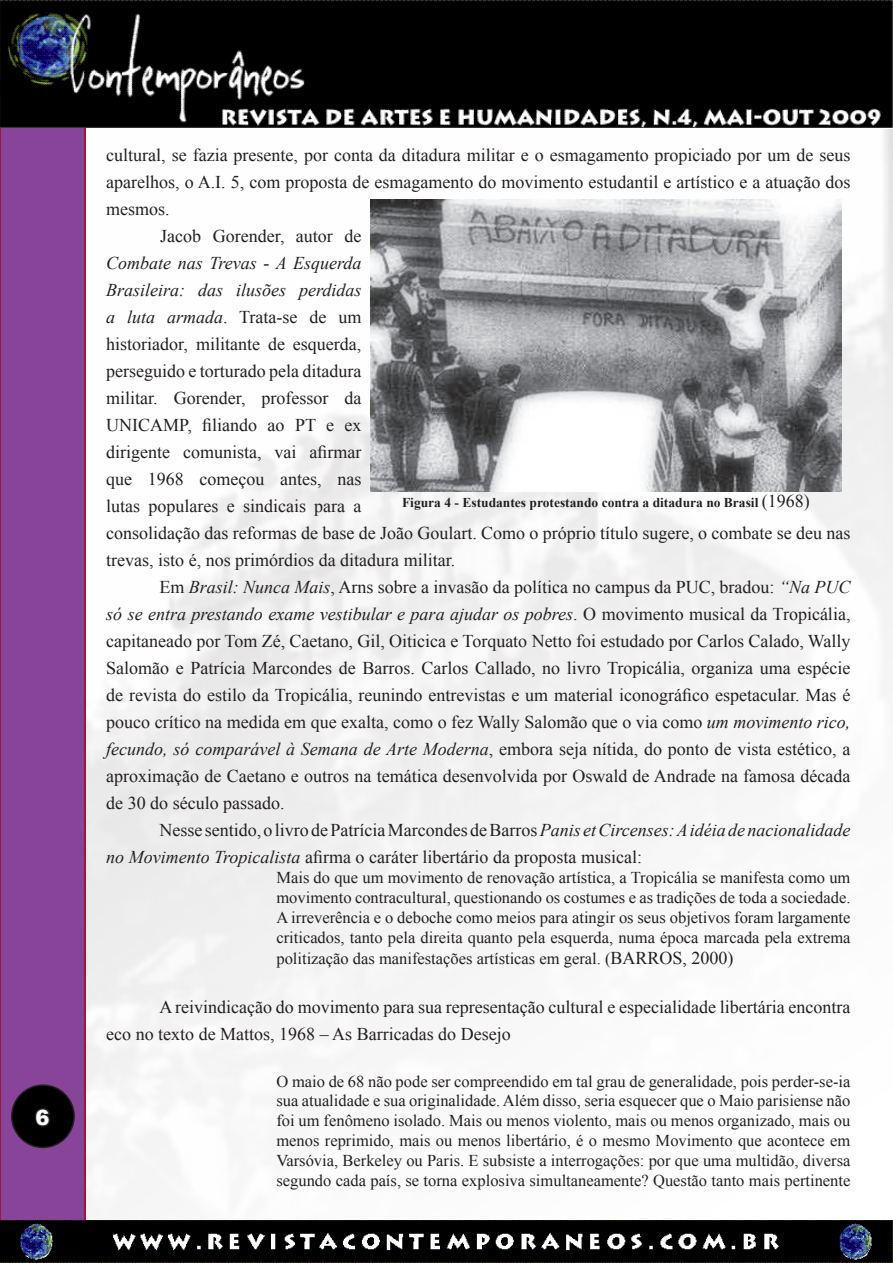
<style>
.page{position:relative;width:893px;height:1263px;background:#fff}
.page>*{position:absolute;margin:0;border:0;box-sizing:border-box;transform-origin:0 0}
.t1{font:900 21px "Arial";color:#fff}
.t2{font:18px/27px "Times New Roman";color:#231f20}
.t3{font:16.5px/19.8px "Times New Roman";color:#231f20;text-align:justify}
.t4{font:700 13.5px "Times New Roman";color:#231f20}
.s1{font-style:italic}
.s2{font-size:18px}
.s3{font-weight:400;font-size:18px}
</style>
<div class="page">
<div style="left:0;top:112px;width:85px;height:1115px;background:#849"></div>
<div style="left:0;top:111px;width:86px;height:1117px;border:2px solid #a20919"></div>
<img style="left:0;top:1220px;width:893px;height:43px">
<div style="left:12px;top:1085px;width:62px;height:62px;background:#000;border-radius:50%"></div>
<div style="left:11px;top:1084px;width:64px;height:64px;border:2px solid #231f20;border-radius:50%"></div>
<svg style="left:35px;top:1108px;width:15px;height:19px"></svg>
<img style="left:0;top:0;width:893px;height:128px">
<img style="left:87px;top:130px;width:805px;height:1073px">
<img style="left:892px;top:129px;width:1px;height:529px">
<img style="left:370px;top:200px;width:471px;height:291px">
<p class="t1" style="left:36px;top:1102px;width:16px">6</p>
<p class="t2" style="left:106px;top:141px;width:746px;text-align:justify">cultural, se fazia presente, por conta da ditadura militar e o esmagamento propiciado por um de seus aparelhos, o A.I. 5, com proposta de esmagamento do movimento estudantil e artístico e a atuação dos mesmos.</p>
<p class="t2" style="left:106px;top:222px;width:746px;text-indent:54px">Jacob Gorender, autor de<br><span class="s1">Combate nas Trevas - A Esquerda<br>Brasileira: das ilusões perdidas<br>a luta armada</span>. Trata-se de um<br>historiador, militante de esquerda,<br>perseguido e torturado pela ditadura<br>militar. Gorender, professor da<br>UNICAMP, filiando ao PT e ex<br>dirigente comunista, vai afirmar<br>que 1968 começou antes, nas<br>lutas populares e sindicais para a<br>consolidação das reformas de base de João Goulart. Como o próprio título sugere, o combate se deu nas trevas, isto é, nos primórdios da ditadura militar.</p>
<p class="t2" style="left:106px;top:573px;width:746px;text-align:justify;text-indent:53px">Em <span class="s1">Brasil: Nunca Mais</span>, Arns sobre a invasão da política no campus da PUC, bradou: <span class="s1">“Na PUC só se entra prestando exame vestibular e para ajudar os pobres</span>. O movimento musical da Tropicália, capitaneado por Tom Zé, Caetano, Gil, Oiticica e Torquato Netto foi estudado por Carlos Calado, Wally Salomão e Patrícia Marcondes de Barros. Carlos Callado, no livro Tropicália, organiza uma espécie de revista do estilo da Tropicália, reunindo entrevistas e um material iconográfico espetacular. Mas é pouco crítico na medida em que exalta, como o fez Wally Salomão que o via como <span class="s1">um movimento rico, fecundo, só comparável à Semana de Arte Moderna</span>, embora seja nítida, do ponto de vista estético, a aproximação de Caetano e outros na temática desenvolvida por Oswald de Andrade na famosa década de 30 do século passado.</p>
<p class="t2" style="left:106px;top:816px;width:746px;text-indent:53px">Nesse sentido, o livro de Patrícia Marcondes de Barros <span class="s1">Panis et Circenses: A idéia de nacionalidade no Movimento Tropicalista</span> afirma o caráter libertário da proposta musical:</p>
<p class="t3" style="left:276px;top:867px;width:576px">Mais do que um movimento de renovação artística, a Tropicália se manifesta como um movimento contracultural, questionando os costumes e as tradições de toda a sociedade.<br>A irreverência e o deboche como meios para atingir os seus objetivos foram largamente criticados, tanto pela direita quanto pela esquerda, numa época marcada pela extrema</p>
<p class="t3" style="left:276px;top:948px;width:458px">politização das manifestações artísticas em geral. (<span class="s2">BARROS, 2000)</span></p>
<p class="t2" style="left:106px;top:993px;width:746px;text-indent:53px">A reivindicação do movimento para sua representação cultural e especialidade libertária encontra eco no texto de Mattos, 1968 – As Barricadas do Desejo</p>
<p class="t3" style="left:276px;top:1071px;width:576px">O maio de 68 não pode ser compreendido em tal grau de generalidade, pois perder-se-ia sua atualidade e sua originalidade. Além disso, seria esquecer que o Maio parisiense não foi um fenômeno isolado. Mais ou menos violento, mais ou menos organizado, mais ou menos reprimido, mais ou menos libertário, é o mesmo Movimento que acontece em Varsóvia, Berkeley ou Paris. E subsiste a interrogações: por que uma multidão, diversa segundo cada país, se torna explosiva simultaneamente? Questão tanto mais pertinente</p>
<p class="t4" style="left:402px;top:493px;width:409px">Figura 4 - Estudantes protestando contra a ditadura no Brasil <span class="s3">(1968)</span></p>
</div>
